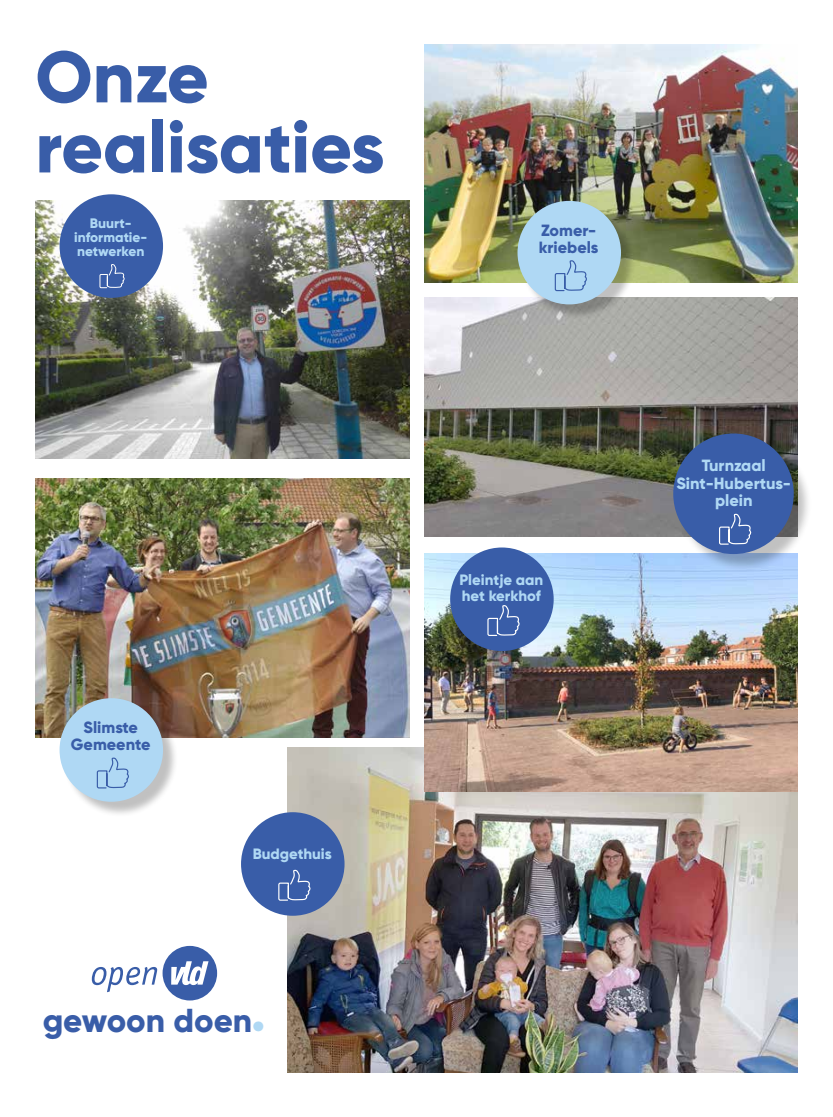
<style>
.page{position:relative;width:833px;height:1117px;background:#fff}
.page>*{position:absolute;margin:0;border:0;box-sizing:border-box;transform-origin:0 0}
.t1{font:800 72.5px/70px "Gilroy";letter-spacing:-.005em;color:#395da8}
.t2{font:800 33.12px "Gilroy";color:#395da8}
.t3{font:800 16.25px/17.5px "Gilroy";color:#395da8}
.t4{font:800 16.25px/17.5px "Gilroy";color:#afd8f4;text-align:center}
.t5{font:800 15px/16.2px "Gilroy";color:#afd8f4}
.t6{font:800 13.75px/13.8px "Gilroy";color:#afd8f4;text-align:center}
.s1{color:#afd8f4}
</style>
<div class="page">
<img style="left:35px;top:200px;width:375px;height:259px">
<div style="left:163px;top:945px;width:54px;height:55px;background:#395da8;border-radius:50%"></div>
<svg style="left:171px;top:961px;width:37px;height:23px"></svg>
<svg style="left:92px;top:967px;width:65px;height:24px"></svg>
<img style="left:287px;top:747px;width:510px;height:325px">
<div style="left:241px;top:812px;width:103px;height:103px;background:#395da8;border-radius:50%"></div>
<svg style="left:278px;top:869px;width:33px;height:32px"></svg>
<img style="left:424px;top:44px;width:373px;height:239px">
<div style="left:60px;top:194px;width:103px;height:104px;background:#395da8;border-radius:50%"></div>
<svg style="left:99px;top:264px;width:26px;height:24px"></svg>
<img style="left:424px;top:298px;width:373px;height:238px">
<img style="left:424px;top:553px;width:373px;height:238px">
<div style="left:519px;top:203px;width:117px;height:117px;background:#000;opacity:.25"></div>
<div style="left:517px;top:201px;width:104px;height:103px;background:#afd8f4;border-radius:50%"></div>
<svg style="left:554px;top:260px;width:33px;height:32px"></svg>
<img style="left:35px;top:478px;width:375px;height:259px">
<div style="left:675px;top:435px;width:137px;height:137px;background:#000;opacity:.25"></div>
<div style="left:673px;top:433px;width:120px;height:121px;background:#395da8;border-radius:50%"></div>
<svg style="left:719px;top:513px;width:32px;height:32px"></svg>
<div style="left:61px;top:700px;width:117px;height:117px;background:#000;opacity:.25"></div>
<div style="left:60px;top:698px;width:103px;height:103px;background:#afd8f4;border-radius:50%"></div>
<svg style="left:96px;top:757px;width:33px;height:31px"></svg>
<div style="left:450px;top:547px;width:103px;height:104px;background:#395da8;border-radius:50%"></div>
<svg style="left:487px;top:605px;width:33px;height:31px"></svg>
<h1 class="t1" style="left:35px;top:42px;width:351px">Onze realisaties</h1>
<p class="t6" style="left:74px;top:216px;width:75px">Buurt&shy;informatie&shy;netwerken</p>
<p class="t3" style="left:539px;top:221px;width:61px">Zomer&shy;kriebels</p>
<p class="t3" style="left:71px;top:718px;width:81px;text-align:center">Slimste<br>Gemeente</p>
<p class="t5" style="left:253px;top:845px;width:81px">Budgethuis</p>
<h2 class="t2" style="left:43px;top:999px;width:224px">gewoon doen<span class="s1">•</span></h2>
<p class="t5" style="left:459px;top:571px;width:85px">Pleintje aan het kerkhof</p>
<p class="t4" style="left:676px;top:456px;width:116px">Turnzaal<br>Sint-Hubertus&shy;plein</p>
</div>
